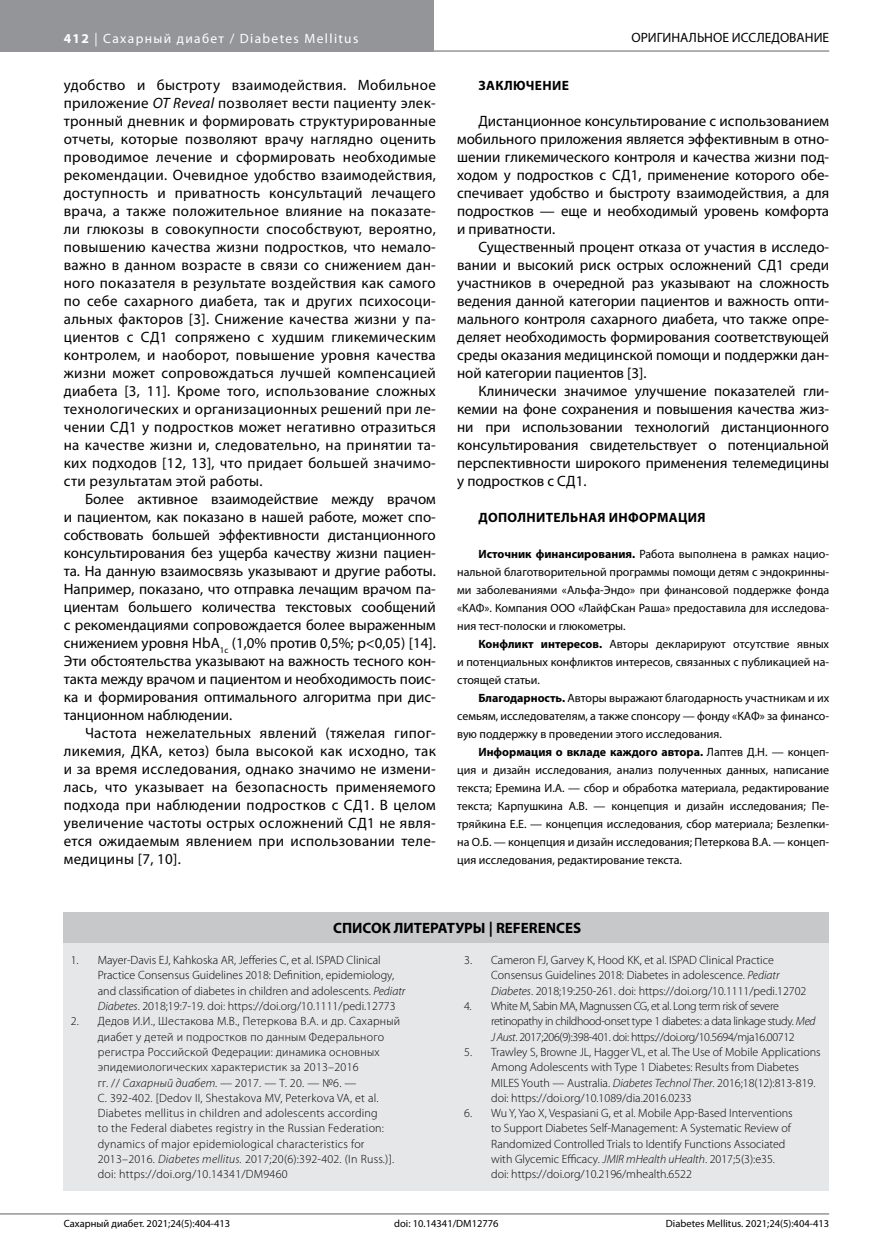
<style>
.page{position:relative;width:893px;height:1255px;background:#fff}
.page>*{position:absolute;margin:0;border:0;box-sizing:border-box;transform-origin:0 0}
.t1{font:15px/18px "Myriad Pro";color:#000;text-align:justify}
.t2{font:700 15px "Myriad Pro";color:#000}
.t3{font:13.5px "Myriad Pro";letter-spacing:.1em;color:#fff}
.t4{font:700 13.5px "Myriad Pro";letter-spacing:.025em;color:#000}
.t5{font:13.5px "Myriad Pro";color:#000}
.t6{font:12px/18px "Myriad Pro";color:#000;text-align:justify}
.t7{font:300 12px/15.3px "Myriad Pro";color:#000}
.t8{font:300 12px/15.3px "Myriad Pro";letter-spacing:.02em;color:#000}
.t9{font:300 12px/15.3px "Myriad Pro";letter-spacing:-.03em;color:#000}
.t10{font:10.5px "Myriad Pro";color:#000}
.s1{font-weight:700}
.s2{font-style:italic}
</style>
<div class="page">
<div style="left:0;top:0;width:434px;height:51px;background:#939598"></div>
<hr style="left:0;top:50px;width:829px;height:2px;background:#939598">
<hr style="left:0;top:1213px;width:829px;height:1px;background:#939598">
<div style="left:64px;top:942px;width:765px;height:249px;background:#e6e7e8"></div>
<div style="left:64px;top:912px;width:765px;height:30px;background:#c7c8ca"></div>
<p class="t3" style="left:64px;top:30px;width:296px"><span class="s1">412</span> | Сахарный диабет / Diabetes Mellitus</p>
<p class="t5" style="left:631px;top:29px;width:199px">ОРИГИНАЛЬНОЕ ИССЛЕДОВАНИЕ</p>
<p class="t1" style="left:64px;top:76px;width:374px">удобство и быстроту взаимодействия. Мобильное приложение <span class="s2">OT Reveal</span> позволяет вести пациенту элек&shy;тронный дневник и формировать структурированные отчеты, которые позволяют врачу наглядно оценить проводимое лечение и сформировать необходимые рекомендации. Очевидное удобство взаимодействия, доступность и приватность консультаций лечащего врача, а также положительное влияние на показате&shy;ли глюкозы в совокупности способствуют, вероятно, повышению качества жизни подростков, что немало&shy;важно в данном возрасте в связи со снижением дан&shy;ного показателя в результате воздействия как самого по себе сахарного диабета, так и других психосоци&shy;альных факторов [3]. Снижение качества жизни у па&shy;циентов с СД1 сопряжено с худшим гликемическим контролем, и наоборот, повышение уровня качества жизни может сопровождаться лучшей компенсацией диабета [3, 11]. Кроме того, использование сложных технологических и организационных решений при ле&shy;чении СД1 у подростков может негативно отразиться на качестве жизни и, следовательно, на принятии та&shy;ких подходов [12, 13], что придает большей значимо&shy;сти результатам этой работы.</p>
<p class="t1" style="left:64px;top:490px;width:374px;text-indent:21px">Более активное взаимодействие между врачом и пациентом, как показано в нашей работе, может спо&shy;собствовать большей эффективности дистанционного консультирования без ущерба качеству жизни пациен&shy;та. На данную взаимосвязь указывают и другие работы.<br>Например, показано, что отправка лечащим врачом па&shy;циентам большего количества текстовых сообщений с рекомендациями сопровождается более выраженным снижением уровня HbA<sub>1c</sub> (1,0% против 0,5%; р&lt;0,05) [14].<br>Эти обстоятельства указывают на важность тесного кон&shy;такта между врачом и пациентом и необходимость поис&shy;ка и формирования оптимального алгоритма при дис&shy;танционном наблюдении.</p>
<p class="t1" style="left:64px;top:724px;width:374px;text-indent:21px">Частота нежелательных явлений (тяжелая гипог&shy;ликемия, ДКА, кетоз) была высокой как исходно, так и за время исследования, однако значимо не измени&shy;лась, что указывает на безопасность применяемого подхода при наблюдении подростков с СД1. В целом увеличение частоты острых осложнений СД1 не явля&shy;ется ожидаемым явлением при использовании теле&shy;медицины [7, 10].</p>
<p class="t4" style="left:478px;top:77px;width:92px">ЗАКЛЮЧЕНИЕ</p>
<p class="t1" style="left:457px;top:112px;width:374px;text-indent:21px">Дистанционное консультирование с использованием мобильного приложения является эффективным в отно&shy;шении гликемического контроля и качества жизни под&shy;ходом у подростков с СД1, применение которого обе&shy;спечивает удобство и быстроту взаимодействия, а для подростков — еще и необходимый уровень комфорта и приватности.</p>
<p class="t1" style="left:457px;top:238px;width:374px;text-indent:21px">Существенный процент отказа от участия в исследо&shy;вании и высокий риск острых осложнений СД1 среди участников в очередной раз указывают на сложность ведения данной категории пациентов и важность опти&shy;мального контроля сахарного диабета, что также опре&shy;деляет необходимость формирования соответствующей среды оказания медицинской помощи и поддержки дан&shy;ной категории пациентов [3].</p>
<p class="t1" style="left:457px;top:382px;width:374px;text-indent:21px">Клинически значимое улучшение показателей гли&shy;кемии на фоне сохранения и повышения качества жиз&shy;ни при использовании технологий дистанционного консультирования свидетельствует о потенциальной перспективности широкого применения телемедицины у подростков с СД1.</p>
<p class="t4" style="left:478px;top:509px;width:228px">ДОПОЛНИТЕЛЬНАЯ ИНФОРМАЦИЯ</p>
<p class="t6" style="left:457px;top:545px;width:374px;text-indent:21px"><span class="s1">Источник финансирования.</span> Работа выполнена в рамках нацио&shy;нальной благотворительной программы помощи детям с эндокринны&shy;ми заболеваниями «Альфа-Эндо» при финансовой поддержке фонда «КАФ». Компания ООО «ЛайфСкан Раша» предоставила для исследова&shy;ния тест-полоски и глюкометры.</p>
<p class="t6" style="left:457px;top:635px;width:374px;text-indent:21px"><span class="s1">Конфликт интересов.</span> Авторы декларируют отсутствие явных и потенциальных конфликтов интересов, связанных с публикацией на&shy;стоящей статьи.</p>
<p class="t6" style="left:457px;top:689px;width:374px;text-indent:21px"><span class="s1">Благодарность.</span> Авторы выражают благодарность участникам и их семьям, исследователям, а также спонсору — фонду «КАФ» за финансо&shy;вую поддержку в проведении этого исследования.</p>
<p class="t6" style="left:457px;top:743px;width:374px;text-indent:21px"><span class="s1">Информация о вкладе каждого автора.</span> Лаптев Д.Н. — концеп&shy;ция и дизайн исследования, анализ полученных данных, написание текста; Еремина И.А. — сбор и обработка материала, редактирование текста; Карпушкина А.В. — концепция и дизайн исследования; Пе&shy;тряйкина Е.Е. — концепция исследования, сбор материала; Безлепки&shy;на О.Б. — концепция и дизайн исследования; Петеркова В.А. — концеп&shy;ция исследования, редактирование текста.</p>
<p class="t2" style="left:333px;top:918px;width:250px">СПИСОК ЛИТЕРАТУРЫ | REFERENCES</p>
<p class="t7" style="left:98px;top:952px;width:309px;text-indent:-27px">1. Mayer-Davis EJ, Kahkoska AR, Jefferies C, et al. ISPAD Clinical Practice Consensus Guidelines 2018: Definition, epidemiology, and classification of diabetes in children and adolescents. <span class="s2">Pediatr Diabetes</span>. 2018;19:7-19. doi: https://doi.org/10.1111/pedi.12773</p>
<p class="t8" style="left:98px;top:1013px;width:304px;text-indent:-27px">2. Дедов И.И., Шестакова М.В., Петеркова В.А. и др. Сахарный диабет у детей и подростков по данным Федерального регистра Российской Федерации: динамика основных эпидемиологических характеристик за 2013–2016<br>гг. // <span class="s2">Сахарный диабет. —</span> 2017. — Т. 20. — №6. —<br>С. 392-402. [Dedov II, Shestakova MV, Peterkova VA, et al.<br>Diabetes mellitus in children and adolescents according<br>to the Federal diabetes registry in the Russian Federation: dynamics of major epidemiological characteristics for 2013–2016. <span class="s2">Diabetes mellitus.</span> 2017;20(6):392-402. (In Russ.)]. doi: https://doi.org/10.14341/DM9460</p>
<p class="t7" style="left:491px;top:952px;width:317px;text-indent:-27px">3. Cameron FJ, Garvey K, Hood KK, et al. ISPAD Clinical Practice<br>Consensus Guidelines 2018: Diabetes in adolescence. <span class="s2">Pediatr<br>Diabetes</span>. 2018;19:250-261. doi: https://doi.org/10.1111/pedi.12702</p>
<p class="t9" style="left:491px;top:998px;width:326px;text-indent:-27px">4. White M, Sabin MA, Magnussen CG, et al. Long term risk of severe retinopathy in childhood‐onset type 1 diabetes: a data linkage study. <span class="s2">Med<br>J Aust</span>. 2017;206(9):398-401. doi: https://doi.org/10.5694/mja16.00712</p>
<p class="t7" style="left:491px;top:1044px;width:331px;text-indent:-27px">5. Trawley S, Browne JL, Hagger VL, et al. The Use of Mobile Applications Among Adolescents with Type 1 Diabetes: Results from Diabetes MILES Youth — Australia. <span class="s2">Diabetes Technol Ther</span>. 2016;18(12):813-819. doi: https://doi.org/10.1089/dia.2016.0233</p>
<p class="t7" style="left:491px;top:1105px;width:303px;text-indent:-27px">6. Wu Y, Yao X, Vespasiani G, et al. Mobile App-Based Interventions to Support Diabetes Self-Management: A Systematic Review of Randomized Controlled Trials to Identify Functions Associated with Glycemic Efficacy. <span class="s2">JMIR mHealth uHealth</span>. 2017;5(3):e35. doi: https://doi.org/10.2196/mhealth.6522</p>
<p class="t10" style="left:64px;top:1216px;width:168px">Сахарный диабет. 2021;24(5):404-413</p>
<p class="t10" style="left:394px;top:1216px;width:106px">doi: 10.14341/DM12776</p>
<p class="t10" style="left:666px;top:1216px;width:165px">Diabetes Mellitus. 2021;24(5):404-413</p>
</div>
